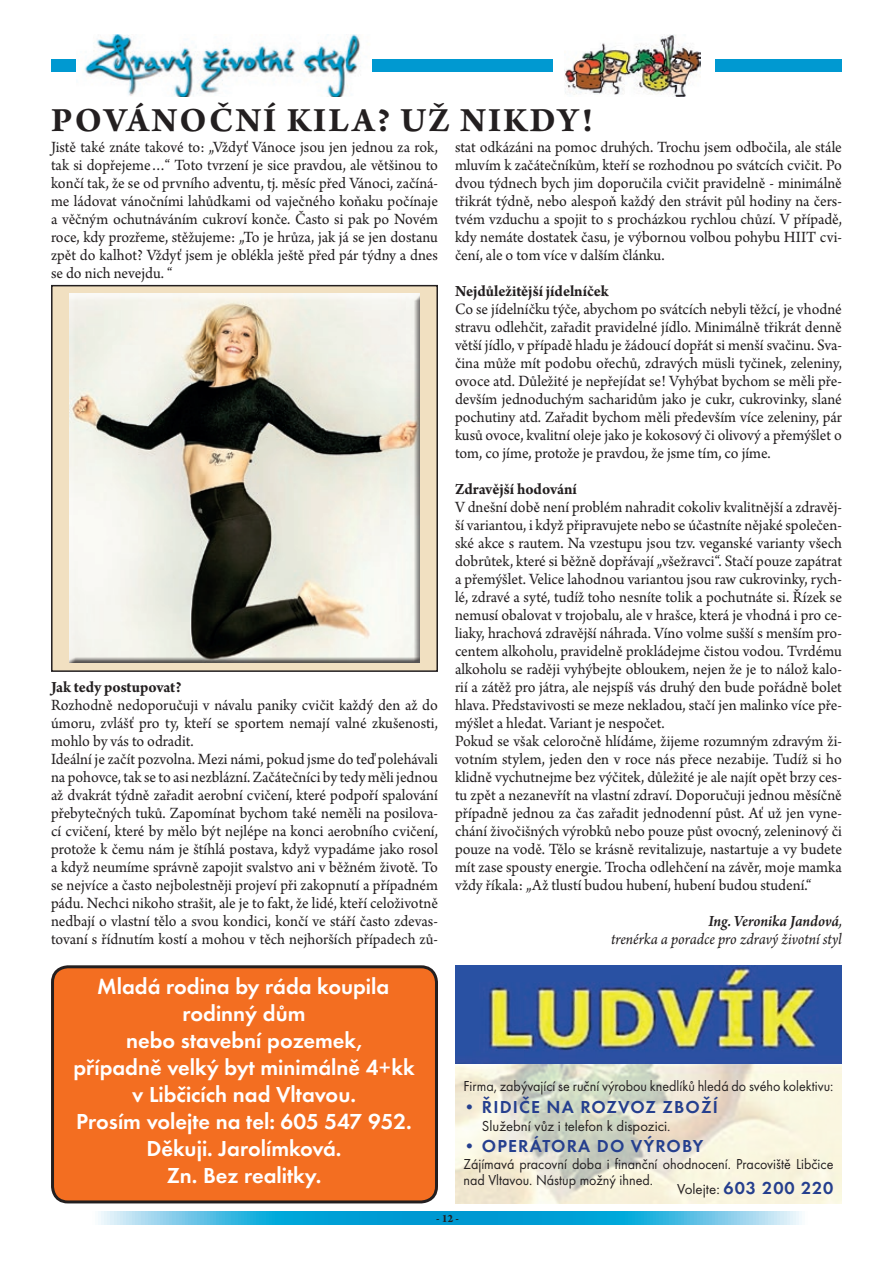
<style>
.page{position:relative;width:893px;height:1263px;background:#fff}
.page>*{position:absolute;margin:0;border:0;box-sizing:border-box;transform-origin:0 0}
.t1{font:700 36px "Arno Pro";letter-spacing:.06em;color:#231f20}
.t2{font:600 22.5px/27px "Futura TOT";color:#fff;text-align:center}
.t3{font:600 18px "Futura TOT";letter-spacing:.065em;color:#253f8e}
.t4{font:16.5px/18px "Arno Pro";color:#231f20;text-align:justify;scale:.96 1}
.t5{font:700 16.5px "Arno Pro";color:#231f20;scale:.96 1}
.t6{font:italic 16.5px/18px "Arno Pro";letter-spacing:-.005em;color:#231f20;text-align:right;scale:.96 1}
.t7{font:15px/16.5px "Futura TOT";color:#231f20;scale:.94 1}
.t8{font:15px "Futura TOT";color:#231f20}
.t9{font:700 12px "Arno Pro";color:#231f20;scale:.96 1}
.s1{font-weight:600}
.s2{font-weight:400;font-size:15px;color:#231f20}
</style>
<div class="page">
<img style="left:455px;top:965px;width:387px;height:238px">
<svg style="left:98px;top:1212px;width:704px;height:13px;background:#3bb4df"></svg>
<div style="left:53px;top:967px;width:383px;height:235px;background:#f36e21;border-radius:16px"></div>
<div style="left:51px;top:965px;width:387px;height:238px;border:3px solid #231f20;border-radius:16px"></div>
<div style="left:52px;top:286px;width:385px;height:385px;background:#f1e0c1"></div>
<div style="left:68px;top:294px;width:353px;height:369px;background:#231f20;opacity:.75"></div>
<div style="left:51px;top:285px;width:387px;height:387px;border:2px solid #231f20"></div>
<div style="left:51px;top:60px;width:791px;height:12px;background:#0099d1"></div>
<img style="left:77px;top:34px;width:294px;height:63px">
<div style="left:553px;top:34px;width:161px;height:64px;background:#fff"></div>
<img style="left:564px;top:34px;width:136px;height:62px">
<h1 class="t1" style="left:51px;top:99px;width:543px">POVÁNOČNÍ KILA? UŽ NIKDY!</h1>
<p class="t4" style="left:51px;top:138px;width:405px">Jistě také znáte takové to: „Vždyť Vánoce jsou jen jednou za rok, tak si dopřejeme…“ Toto tvrzení je sice pravdou, ale většinou to končí tak, že se od prvního adventu, tj. měsíc před Vánoci, začíná&shy;me ládovat vánočními lahůdkami od vaječného koňaku počínaje a věčným ochutnáváním cukroví konče. Často si pak po Novém roce, kdy prozřeme, stěžujeme: „To je hrůza, jak já se jen dostanu zpět do kalhot? Vždyť jsem je oblékla ještě před pár týdny a dnes se do nich nevejdu. “</p>
<p class="t5" style="left:51px;top:677px;width:137px">Jak tedy postupovat?</p>
<p class="t4" style="left:51px;top:696px;width:405px;text-align:left">Rozhodně nedoporučuji v návalu paniky cvičit každý den až do úmoru, zvlášť pro ty, kteří se sportem nemají valné zkušenosti, mohlo by vás to odradit.<br>Ideální je začít pozvolna. Mezi námi, pokud jsme do teď polehávali na pohovce, tak se to asi nezblázní. Začátečníci by tedy měli jednou až dvakrát týdně zařadit aerobní cvičení, které podpoří spalování přebytečných tuků. Zapomínat bychom také neměli na posilova&shy;cí cvičení, které by mělo být nejlépe na konci aerobního cvičení, protože k čemu nám je štíhlá postava, když vypadáme jako rosol a když neumíme správně zapojit svalstvo ani v běžném životě. To se nejvíce a často nejbolestněji projeví při zakopnutí a případném pádu. Nechci nikoho strašit, ale je to fakt, že lidé, kteří celoživotně nedbají o vlastní tělo a svou kondici, končí ve stáří často zdevas&shy;tovaní s řídnutím kostí a mohou v těch nejhorších případech zů-</p>
<h2 class="t2" style="left:73px;top:972px;width:343px">Mladá rodina by ráda koupila rodinný dům<br>nebo stavební pozemek,<br>případně velký byt minimálně 4+kk v Libčicích nad Vltavou.<br>Prosím volejte na tel: 605 547 952.<br>Děkuji. Jarolímková.<br>Zn. Bez realitky.</h2>
<p class="t4" style="left:455px;top:138px;width:405px">stat odkázáni na pomoc druhých. Trochu jsem odbočila, ale stále mluvím k začátečníkům, kteří se rozhodnou po svátcích cvičit. Po dvou týdnech bych jim doporučila cvičit pravidelně - minimálně třikrát týdně, nebo alespoň každý den strávit půl hodiny na čers&shy;tvém vzduchu a spojit to s procházkou rychlou chůzí. V případě, kdy nemáte dostatek času, je výbornou volbou pohybu HIIT cvi&shy;čení, ale o tom více v dalším článku.</p>
<p class="t5" style="left:455px;top:281px;width:162px">Nejdůležitější jídelníček</p>
<p class="t4" style="left:455px;top:300px;width:405px">Co se jídelníčku týče, abychom po svátcích nebyli těžcí, je vhodné stravu odlehčit, zařadit pravidelné jídlo. Minimálně třikrát denně větší jídlo, v případě hladu je žádoucí dopřát si menší svačinu. Sva&shy;čina může mít podobu ořechů, zdravých müsli tyčinek, zeleniny, ovoce atd. Důležité je nepřejídat se! Vyhýbat bychom se měli pře&shy;devším jednoduchým sacharidům jako je cukr, cukrovinky, slané pochutiny atd. Zařadit bychom měli především více zeleniny, pár kusů ovoce, kvalitní oleje jako je kokosový či olivový a přemýšlet o tom, co jíme, protože je pravdou, že jsme tím, co jíme.</p>
<p class="t5" style="left:455px;top:479px;width:128px">Zdravější hodování</p>
<p class="t4" style="left:455px;top:498px;width:405px;text-align:left">V dnešní době není problém nahradit cokoliv kvalitnější a zdravěj&shy;ší variantou, i když připravujete nebo se účastníte nějaké společen&shy;ské akce s rautem. Na vzestupu jsou tzv. veganské varianty všech dobrůtek, které si běžně dopřávají „všežravci“. Stačí pouze zapátrat a přemýšlet. Velice lahodnou variantou jsou raw cukrovinky, rych&shy;lé, zdravé a syté, tudíž toho nesníte tolik a pochutnáte si. Řízek se nemusí obalovat v trojobalu, ale v hrašce, která je vhodná i pro ce&shy;liaky, hrachová zdravější náhrada. Víno volme sušší s menším pro&shy;centem alkoholu, pravidelně prokládejme čistou vodou. Tvrdému alkoholu se raději vyhýbejte obloukem, nejen že je to nálož kalo&shy;rií a zátěž pro játra, ale nejspíš vás druhý den bude pořádně bolet hlava. Představivosti se meze nekladou, stačí jen malinko více pře&shy;mýšlet a hledat. Variant je nespočet.<br>Pokud se však celoročně hlídáme, žijeme rozumným zdravým ži&shy;votním stylem, jeden den v roce nás přece nezabije. Tudíž si ho klidně vychutnejme bez výčitek, důležité je ale najít opět brzy ces&shy;tu zpět a nezanevřít na vlastní zdraví. Doporučuji jednou měsíčně případně jednou za čas zařadit jednodenní půst. Ať už jen vyne&shy;chání živočišných výrobků nebo pouze půst ovocný, zeleninový či pouze na vodě. Tělo se krásně revitalizuje, nastartuje a vy budete mít zase spousty energie. Trocha odlehčení na závěr, moje mamka vždy říkala: „Až tlustí budou hubení, hubení budou studení.“</p>
<p class="t6" style="left:611px;top:912px;width:242px"><span class="s1">Ing. Veronika Jandová</span>,<br>trenérka a poradce pro zdravý životní styl</p>
<p class="t7" style="left:463px;top:1078px;width:395px">Firma, zabývající se ruční výrobou knedlíků hledá do svého kolektivu:</p>
<p class="t3" style="left:463px;top:1096px;width:256px">• ŘIDIČE NA ROZVOZ ZBOŽÍ</p>
<p class="t8" style="left:482px;top:1117px;width:190px">Služební vůz i telefon k dispozici.</p>
<p class="t3" style="left:463px;top:1135px;width:241px">• OPERÁTORA DO VÝROBY</p>
<p class="t7" style="left:463px;top:1155px;width:395px">Zájímavá pracovní doba i finanční ohodnocení. Pracoviště Libčice nad Vltavou. Nástup možný ihned.</p>
<p class="t3" style="left:677px;top:1177px;width:158px"><span class="s2">Volejte:</span> 603 200 220</p>
<p class="t9" style="left:435px;top:1212px;width:25px">- 13 -</p>
<p class="t9" style="left:447px;top:1212px;width:8px">2</p>
</div>
